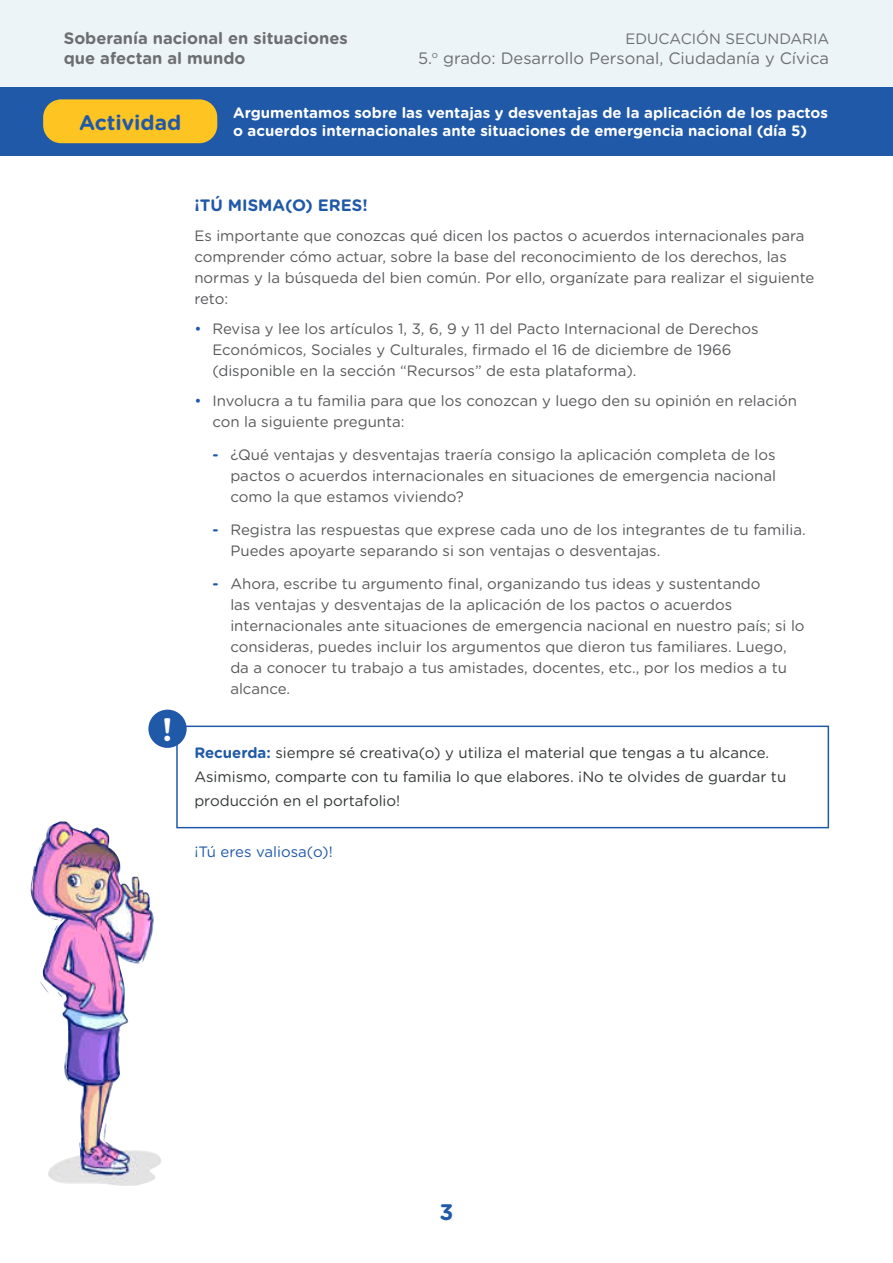
<style>
.page{position:relative;width:893px;height:1263px;background:#fff}
.page>*{position:absolute;margin:0;border:0;box-sizing:border-box;transform-origin:0 0}
.t1{font:700 32.4px "Gotham Rounded";color:#fff}
.t2{font:700 22.5px "Gotham Rounded";color:#2059a8}
.t3{font:700 21px "Gotham Rounded";color:#2059a8}
.t4{font:700 16.5px/19.8px "Gotham Rounded";color:#6d6e71}
.t5{font:16.5px "Gotham Rounded";color:#6d6e71}
.t6{font:700 16.5px "Gotham Rounded";color:#2059a8}
.t7{font:15px/21px "Gotham Rounded";color:#57585a}
.t8{font:15px/24px "Gotham Rounded";color:#343738}
.t9{font:700 15px/18px "Gotham Rounded";color:#fff}
.t10{font:15px "Gotham Rounded";color:#6d6e71}
.t11{font:15px "Gotham Rounded";color:#2059a8}
.s1{color:#2059a8}
.s2{font-weight:700;color:#2059a8}
</style>
<div class="page">
<div style="left:0;top:87px;width:893px;height:69px;background:#2059a8"></div>
<div style="left:43px;top:99px;width:174px;height:44px;background:#fec422;border-radius:18px"></div>
<div style="left:176px;top:725px;width:653px;height:103px;border:2px solid #2059a8"></div>
<div style="left:148px;top:710px;width:39px;height:38px;background:#2059a8;border-radius:50%"></div>
<div style="left:0;top:0;width:893px;height:87px;background:#edf4f8"></div>
<img style="left:30px;top:821px;width:131px;height:365px">
<p class="t4" style="left:64px;top:28px;width:285px">Soberanía nacional en situaciones que afectan al mundo</p>
<p class="t10" style="left:625px;top:30px;width:205px">EDUCACIÓN SECUNDARIA</p>
<p class="t5" style="left:418px;top:49px;width:413px">5.<sup>o</sup> grado: Desarrollo Personal, Ciudadanía y Cívica</p>
<h3 class="t3" style="left:79px;top:110px;width:104px">Actividad</h3>
<p class="t9" style="left:233px;top:104px;width:596px">Argumentamos sobre las ventajas y desventajas de la aplicación de los pactos o acuerdos internacionales ante situaciones de emergencia nacional (día 5)</p>
<h1 class="t1" style="left:162px;top:711px;width:12px">!</h1>
<p class="t6" style="left:194px;top:196px;width:175px">¡TÚ MISMA(O) ERES!</p>
<p class="t7" style="left:194px;top:225px;width:622px">Es importante que conozcas qué dicen los pactos o acuerdos internacionales para comprender cómo actuar, sobre la base del reconocimiento de los derechos, las normas y la búsqueda del bien común. Por ello, organízate para realizar el siguiente reto:</p>
<p class="t7" style="left:212px;top:318px;width:548px;text-indent:-18px"><span class="s1">•</span> Revisa y lee los artículos 1, 3, 6, 9 y 11 del Pacto Internacional de Derechos<br>Económicos, Sociales y Culturales, firmado el 16 de diciembre de 1966 (disponible en la sección “Recursos” de esta plataforma).</p>
<p class="t7" style="left:212px;top:390px;width:586px;text-indent:-18px"><span class="s1">•</span> Involucra a tu familia para que los conozcan y luego den su opinión en relación con la siguiente pregunta:</p>
<p class="t7" style="left:230px;top:444px;width:547px;text-align:justify;text-indent:-18px"><span class="s2">-</span> ¿Qué ventajas y desventajas traería consigo la aplicación completa de los pactos o acuerdos internacionales en situaciones de emergencia nacional como la que estamos viviendo?</p>
<p class="t7" style="left:230px;top:519px;width:577px;text-indent:-18px"><span class="s2">-</span> Registra las respuestas que exprese cada uno de los integrantes de tu familia.<br>Puedes apoyarte separando si son ventajas o desventajas.</p>
<p class="t7" style="left:230px;top:573px;width:576px;text-indent:-18px"><span class="s2">-</span> Ahora, escribe tu argumento final, organizando tus ideas y sustentando<br>las ventajas y desventajas de la aplicación de los pactos o acuerdos internacionales ante situaciones de emergencia nacional en nuestro país; si lo consideras, puedes incluir los argumentos que dieron tus familiares. Luego, da a conocer tu trabajo a tus amistades, docentes, etc., por los medios a tu alcance.</p>
<p class="t8" style="left:194px;top:740px;width:593px"><span class="s2">Recuerda:</span> siempre sé creativa(o) y utiliza el material que tengas a tu alcance.<br>Asimismo, comparte con tu familia lo que elabores. ¡No te olvides de guardar tu producción en el portafolio!</p>
<p class="t11" style="left:194px;top:843px;width:140px">¡Tú eres valiosa(o)!</p>
<h2 class="t2" style="left:439px;top:1199px;width:15px">3</h2>
</div>
